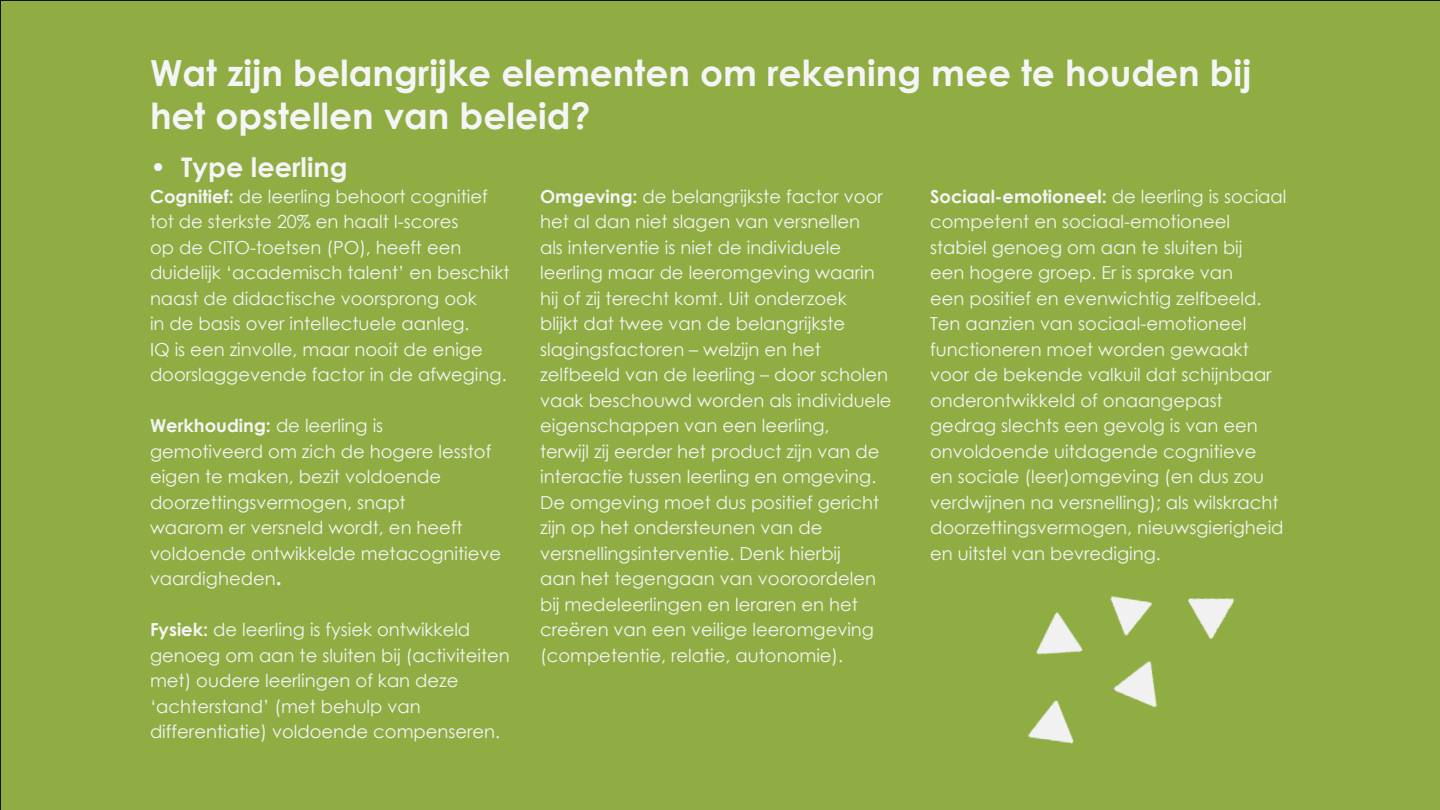
<style>
.page{position:relative;width:1440px;height:810px;background:#8fad43}
.page>*{position:absolute;margin:0;border:0;box-sizing:border-box;transform-origin:0 0}
.t1{font:700 36px/43.2px "Century Gothic";color:#f5f4f6}
.t2{font:700 27px "Century Gothic";color:#f5f4f6}
.t3{font:18px/25.5px "Century Gothic";color:#f5f4f6}
.s1{font-weight:700}
.s2{font-weight:700;font-size:21.75px}
</style>
<div class="page">
<img style="left:1001px;top:520px;width:237px;height:232px">
<h1 class="t1" style="left:150px;top:53px;width:1103px">Wat zijn belangrijke elementen om rekening mee te houden bij het opstellen van beleid?</h1>
<h2 class="t2" style="left:150px;top:155px;width:199px">• Type leerling</h2>
<p class="t3" style="left:150px;top:185px;width:361px"><span class="s1">Cognitief:</span> de leerling behoort cognitief tot de sterkste 20% en haalt I-scores<br>op de CITO-toetsen (PO), heeft een duidelijk ‘academisch talent’ en beschikt naast de didactische voorsprong ook<br>in de basis over intellectuele aanleg.<br>IQ is een zinvolle, maar nooit de enige doorslaggevende factor in de afweging.</p>
<p class="t3" style="left:150px;top:414px;width:353px"><span class="s1">Werkhouding:</span> de leerling is<br>gemotiveerd om zich de hogere lesstof eigen te maken, bezit voldoende doorzettingsvermogen, snapt<br>waarom er versneld wordt, en heeft voldoende ontwikkelde metacognitieve vaardigheden<span class="s2">.</span></p>
<p class="t3" style="left:150px;top:618px;width:361px"><span class="s1">Fysiek:</span> de leerling is fysiek ontwikkeld genoeg om aan te sluiten bij (activiteiten met) oudere leerlingen of kan deze ‘achterstand’ (met behulp van differentiatie) voldoende compenseren.</p>
<p class="t3" style="left:540px;top:185px;width:353px"><span class="s1">Omgeving:</span> de belangrijkste factor voor het al dan niet slagen van versnellen<br>als interventie is niet de individuele leerling maar de leeromgeving waarin hij of zij terecht komt. Uit onderzoek<br>blijkt dat twee van de belangrijkste slagingsfactoren – welzijn en het zelfbeeld van de leerling – door scholen vaak beschouwd worden als individuele eigenschappen van een leerling,<br>terwijl zij eerder het product zijn van de interactie tussen leerling en omgeving.<br>De omgeving moet dus positief gericht zijn op het ondersteunen van de versnellingsinterventie. Denk hierbij<br>aan het tegengaan van vooroordelen bij medeleerlingen en leraren en het creëren van een veilige leeromgeving (competentie, relatie, autonomie).</p>
<p class="t3" style="left:930px;top:185px;width:358px"><span class="s1">Sociaal-emotioneel:</span> de leerling is sociaal competent en sociaal-emotioneel stabiel genoeg om aan te sluiten bij<br>een hogere groep. Er is sprake van<br>een positief en evenwichtig zelfbeeld.<br>Ten aanzien van sociaal-emotioneel functioneren moet worden gewaakt voor de bekende valkuil dat schijnbaar onderontwikkeld of onaangepast gedrag slechts een gevolg is van een onvoldoende uitdagende cognitieve<br>en sociale (leer)omgeving (en dus zou verdwijnen na versnelling); als wilskracht doorzettingsvermogen, nieuwsgierigheid en uitstel van bevrediging.</p>
</div>
